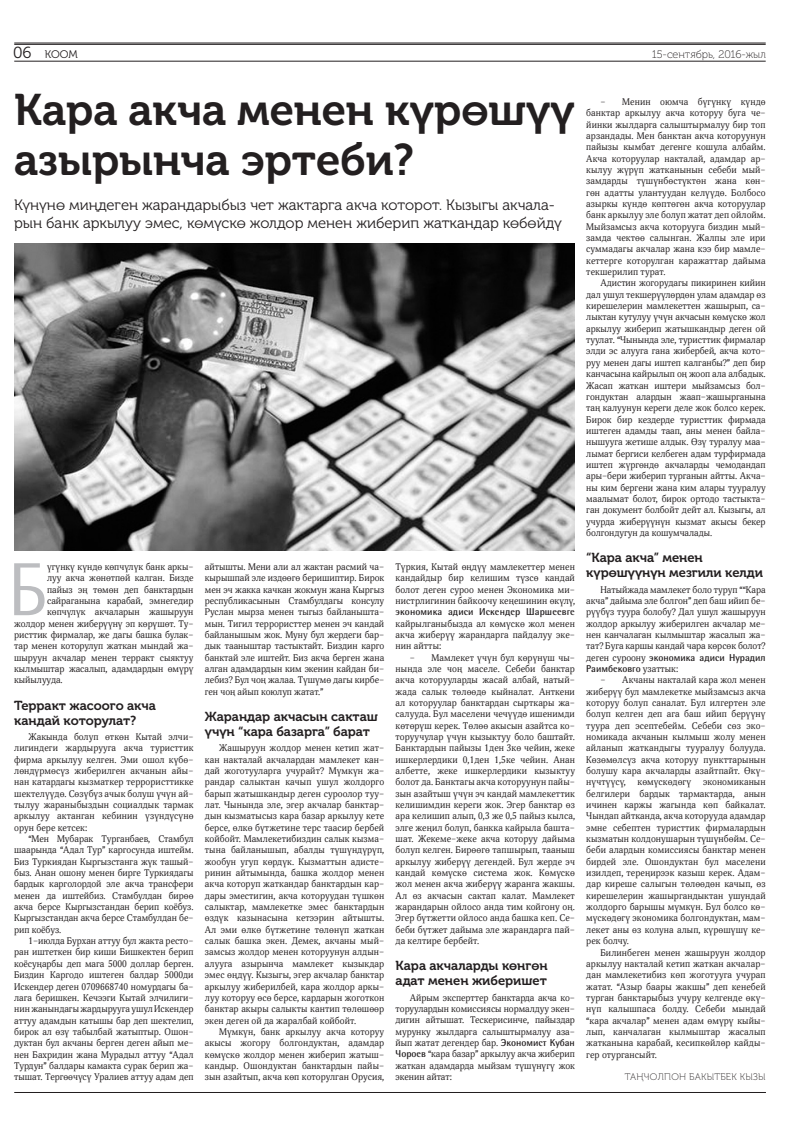
<style>
.page{position:relative;width:794px;height:1134px;background:#fff}
.page>*{position:absolute;margin:0;border:0;box-sizing:border-box;transform-origin:0 0}
.t1{font:75.2px "Rotis Semi Sans W1 G";color:#bcbdc0}
.t2{font:44px/50px "Museo Cyrillic 700";color:#231f20}
.t3{font:15px/18px "Museo Cyrillic 300";color:#231f20}
.t4{font:13px/15px "Museo Cyrillic 700";color:#231f20}
.t5{font:11px "Museo Cyrillic 100";color:#231f20}
.t6{font:11px "Museo Cyrillic 300";color:#231f20}
.t7{font:700 10px/11.3px "Rotis Semi Sans W1 G";color:#231f20}
.t8{font:9.5px/11.3px "Selina Otech";color:#231f20;text-align:justify}
.t9{font:9.5px "Museo Cyrillic 100";letter-spacing:.025em;color:#231f20}
.s1{font-size:16px}
.s2{font-family:"Rotis Semi Sans W1 G";font-weight:700;font-size:10px}
.s3{font-family:"Selina Otech";font-weight:400;font-size:9.5px}
</style>
<div class="page">
<hr style="left:14px;top:43px;width:751px;height:1px;background:#231f20">
<hr style="left:14px;top:44px;width:751px;height:1px;background:#231f20">
<hr style="left:14px;top:61px;width:751px;height:1px;background:#231f20">
<hr style="left:14px;top:1092px;width:752px;height:1px;background:#231f20">
<img style="left:14px;top:243px;width:561px;height:308px">
<p class="t6" style="left:13px;top:49px;width:65px"><span class="s1">06</span> Коом</p>
<p class="t5" style="left:652px;top:49px;width:115px">15-сентябрь, 2016-жыл</p>
<h2 class="t2" style="left:14px;top:86px;width:562px">Кара акча менен күрөшүү азырынча эртеби?</h2>
<h3 class="t3" style="left:14px;top:196px;width:549px">Күнүнө миңдеген жарандарыбыз чет жактарга акча которот. Кызыгы акчала&shy;рын банк аркылуу эмес, көмүскө жолдор менен жиберип жаткандар көбөйдү</h3>
<h1 class="t1" style="left:8px;top:545px;width:41px">Б</h1>
<p class="t8" style="left:47px;top:561px;width:148px">үгүнкү күндө көпчүлүк банк аркы-</p>
<p class="t8" style="left:47px;top:572px;width:148px">луу акча жөнөтпөй калган. Бизде</p>
<p class="t8" style="left:47px;top:584px;width:148px">пайыз эң төмөн деп банктардын</p>
<p class="t8" style="left:47px;top:595px;width:148px">сайраганына карабай, эмнегедир</p>
<p class="t8" style="left:47px;top:606px;width:148px">көпчүлүк акчаларын жашыруун</p>
<p class="t8" style="left:14px;top:618px;width:181px">жолдор менен жиберүүнү эп көрүшөт. Ту-</p>
<p class="t8" style="left:14px;top:629px;width:181px">ристтик фирмалар, же дагы башка булак-</p>
<p class="t8" style="left:14px;top:640px;width:181px">тар менен которулуп жаткан мындай жа-</p>
<p class="t8" style="left:14px;top:652px;width:181px">шыруун акчалар менен терракт сыяктуу</p>
<p class="t8" style="left:14px;top:663px;width:181px">кылмыштар жасалып, адамдардын өмүрү</p>
<p class="t8" style="left:14px;top:674px;width:50px">кыйылууда.</p>
<h3 class="t4" style="left:14px;top:698px;width:143px">Терракт жасоого акча кандай которулат?</h3>
<p class="t8" style="left:14px;top:731px;width:181px;text-indent:14px">Жакында болуп өткөн Кытай элчи&shy;лигиндеги жардырууга акча туристтик фирма аркылуу келген. Эми ошол күбө&shy;лөндүрмөсүз жиберилген акчанын айы&shy;нан катардагы кызматкер террористтикке шектелүүдө. Сөзүбүз ачык болуш үчүн ай&shy;тылуу жараныбыздын социалдык тармак аркылуу актанган кебинин үзүндүсүнө орун бере кетсек:</p>
<p class="t8" style="left:14px;top:833px;width:181px;text-indent:14px">“Мен Мубарак Турганбаев, Стамбул шаарында “Адал Тур” каргосунда иштейм.<br>Биз Туркиядан Кыргызстанга жүк ташый&shy;быз. Анан ошону менен бирге Туркиядагы бардык карголордой эле акча трансфери менен да иштейбиз. Стамбулдан бирөө акча берсе Кыргызстандан берип коёбуз.<br>Кыргызстандан акча берсе Стамбулдан бе&shy;рип коёбуз.</p>
<p class="t8" style="left:14px;top:935px;width:181px;text-indent:14px">1-июлда Бурхан аттуу бул жакта ресто&shy;ран иштеткен бир киши Бишкектен берип коёсуңарбы деп мага 5000 доллар берген.<br>Биздин Каргодо иштеген балдар 5000ди Искендер деген 0709668740 номурдагы ба&shy;лага беришкен. Кечээги Кытай элчилиги&shy;нин жанындагы жардырууга ушул Искендер аттуу адамдын катышы бар деп шектелип, бирок ал өзү табылбай жатыптыр. Ошон&shy;дуктан бул акчаны берген деген айып ме&shy;нен Бахридин жана Мурадыл аттуу “Адал Турдун” балдары камакта сурак берип жа&shy;тышат. Тергөөчүсү Уралиев аттуу адам деп</p>
<p class="t8" style="left:205px;top:561px;width:181px">айтышты. Мени али ал жактан расмий ча&shy;кырышпай эле издөөгө беришиптир. Бирок мен эч жакка качкан жокмун жана Кыргыз республикасынын Стамбулдагы консулу Руслан мырза менен тыгыз байланышта&shy;мын. Тигил террористтер менен эч кандай байланышым жок. Муну бул жердеги бар&shy;дык тааныштар тастыктайт. Биздин карго банктай эле иштейт. Биз акча берген жана алган адамдардын ким экенин кайдан би&shy;лебиз? Бул чоң жалаа. Түшүмө дагы кирбе&shy;ген чоң айып коюлуп жатат.”</p>
<h3 class="t4" style="left:205px;top:709px;width:174px">Жарандар акчасын сакташ үчүн “кара базарга” барат</h3>
<p class="t8" style="left:205px;top:742px;width:181px;text-indent:14px">Жашыруун жолдор менен кетип жат&shy;кан накталай акчалардан мамлекет кан&shy;дай жоготууларга учурайт? Мүмкүн жа&shy;рандар салыктан качып ушул жолдорго барып жатышкандыр деген суроолор туу&shy;лат. Чынында эле, эгер акчалар банктар&shy;дын кызматысыз кара базар аркылуу кете берсе, өлкө бүтжетине терс таасир бербей койбойт. Мамлекетибиздин салык кызма&shy;тына байланышып, абалды түшүндүрүп, жообун угуп көрдүк. Кызматтын адисте&shy;ринин айтымында, башка жолдор менен акча которуп жаткандар банктардын кар&shy;дары эместигин, акча которуудан түшкөн салыктар, мамлекетке эмес банктардын өздүк казынасына кетээрин айтышты.<br>Ал эми өлкө бүтжетине төлөнүп жаткан салык башка экен. Демек, акчаны мый&shy;замсыз жолдор менен которуунун алдын&shy;алууга азырынча мамлекет кызыкдар эмес өңдүү. Кызыгы, эгер акчалар банктар аркылуу жиберилбей, кара жолдор аркы&shy;луу которуу өсө берсе, кардарын жоготкон банктар акыры салыкты кантип төлөшөөр экен деген ой да жаралбай койбойт.</p>
<p class="t8" style="left:205px;top:1026px;width:181px;text-indent:14px">Мүмкүн, банк аркылуу акча которуу акысы жогору болгондуктан, адамдар көмүскө жолдор менен жиберип жатыш&shy;кандыр. Ошондуктан банктардын пайы&shy;зын азайтып, акча көп которулган Орусия,</p>
<p class="t8" style="left:395px;top:561px;width:181px">Түркия, Кытай өңдүү мамлекеттер менен кандайдыр бир келишим түзсө кандай болот деген суроо менен Экономика ми&shy;нистрлигинин байкоочу кеңешинин өкүлү,</p>
<p class="t7" style="left:395px;top:606px;width:181px">экономика адиси Искендер Шаршеевге</p>
<p class="t8" style="left:395px;top:618px;width:181px">кайрылганыбызда ал көмүскө жол менен акча жиберүү жарандарга пайдалуу эке&shy;нин айтты:</p>
<p class="t8" style="left:395px;top:652px;width:181px;text-indent:14px">- Мамлекет үчүн бул көрүнүш чы&shy;нында эле чоң маселе. Себеби банктар акча которууларды жасай албай, натый&shy;жада салык төлөөдө кыйналат. Анткени ал которуулар банктардан сырткары жа&shy;салууда. Бул маселени чечүүдө ишенимди көтөрүш керек. Төлөө акысын азайтса ко&shy;торуучулар үчүн кызыктуу боло баштайт.<br>Банктардын пайызы 1ден 3кө чейин, жеке ишкерлердики 0,1ден 1,5ке чейин. Анан албетте, жеке ишкерлердики кызыктуу болот да. Банктагы акча которуунун пайы&shy;зын азайтыш үчүн эч кандай мамлекеттик келишимдин кереги жок. Эгер банктар өз ара келишип алып, 0,3 же 0,5 пайыз кылса, элге жеңил болуп, банкка кайрыла башта&shy;шат. Жекеме-жеке акча которуу дайыма болуп келген. Бирөөгө тапшырып, тааныш аркылуу жиберүү дегендей. Бул жерде эч кандай көмүскө система жок. Көмүскө жол менен акча жиберүү жаранга жакшы.<br>Ал өз акчасын сактап калат. Мамлекет жарандарын ойлосо анда тим койгону оң.<br>Эгер бүтжетти ойлосо анда башка кеп. Се&shy;беби бүтжет дайыма эле жарандарга пай&shy;да келтире бербейт.</p>
<h3 class="t4" style="left:395px;top:958px;width:154px">Кара акчаларды көнгөн адат менен жиберишет</h3>
<p class="t8" style="left:395px;top:992px;width:181px;text-indent:14px">Айрым эксперттер банктарда акча ко&shy;торуулардын комиссиясы нормалдуу экен&shy;дигин айтышат. Тескерисинче, пайыздар мурунку жылдарга салыштырмалуу аза&shy;йып жатат дегендер бар. <span class="s2">Экономист Кубан Чороев</span> “кара базар” аркылуу акча жиберип жаткан адамдарда мыйзам түшүнүгү жок экенин айтат:</p>
<p class="t8" style="left:586px;top:96px;width:181px;text-indent:14px">- Менин оюмча бүгүнкү күндө банктар аркылуу акча которуу буга че&shy;йинки жылдарга салыштырмалуу бир топ арзандады. Мен банктан акча которуунун пайызы кымбат дегенге кошула албайм.<br>Акча которуулар накталай, адамдар ар&shy;кылуу жүрүп жатканынын себеби мый&shy;замдарды түшүнбөстүктөн жана көн&shy;гөн адатты улантуудан келүүдө. Болбосо азыркы күндө көптөгөн акча которуулар банк аркылуу эле болуп жатат деп ойлойм.<br>Мыйзамсыз акча которууга биздин мый&shy;замда чектөө салынган. Жалпы эле ири суммадагы акчалар жана кээ бир мамле&shy;кеттерге которулган каражаттар дайыма текшерилип турат.</p>
<p class="t8" style="left:586px;top:278px;width:181px;text-indent:14px">Адистин жогорудагы пикиринен кийин дал ушул текшерүүлөрдөн улам адамдар өз кирешелерин мамлекеттен жашырып, са&shy;лыктан кутулуу үчүн акчасын көмүскө жол аркылуу жиберип жатышкандыр деген ой туулат. “Чынында эле, туристтик фирмалар элди эс алууга гана жибербей, акча кото&shy;руу менен дагы иштеп калганбы?” деп бир канчасына кайрылып оң жооп ала албадык.<br>Жасап жаткан иштери мыйзамсыз бол&shy;гондуктан алардын жаап-жашырганына таң калуунун кереги деле жок болсо керек.<br>Бирок бир кездерде туристтик фирмада иштеген адамды таап, аны менен байла&shy;нышууга жетише алдык. Өзү туралуу маа&shy;лымат бергиси келбеген адам турфирмада иштеп жүргөндө акчаларды чемодандап ары-бери жиберип турганын айтты. Акча&shy;ны ким бергени жана ким алары тууралуу маалымат болот, бирок ортодо тастыкта&shy;ган документ болбойт дейт ал. Кызыгы, ал учурда жиберүүнүн кызмат акысы бекер болгондугун да кошумчалады.</p>
<h3 class="t4" style="left:586px;top:550px;width:178px">“Кара акча” менен күрөшүүнүн мезгили келди</h3>
<p class="t8" style="left:586px;top:584px;width:181px;text-indent:14px">Натыйжада мамлекет боло туруп ““Кара акча” дайыма эле болгон” деп баш ийип бе&shy;рүүбүз туура болобу? Дал ушул жашыруун жолдор аркылуу жиберилген акчалар ме&shy;нен канчалаган кылмыштар жасалып жа&shy;тат? Буга каршы кандай чара көрсөк болот?</p>
<p class="t7" style="left:586px;top:651px;width:181px"><span class="s3">деген суроону</span> экономика адиси Нурадил<br>Раимбековго <span class="s3">узаттык:</span></p>
<p class="t8" style="left:586px;top:674px;width:181px;text-indent:14px">- Акчаны накталай кара жол менен жиберүү бул мамлекетке мыйзамсыз акча которуу болуп саналат. Бул илгертен эле болуп келген деп ага баш ийип берүүнү туура деп эсептебейм. Себеби сөз эко&shy;номикада акчанын кылмыш жолу менен айланып жаткандыгы тууралуу болууда.<br>Көзөмөлсүз акча которуу пункттарынын болушу кара акчаларды азайтпайт. Өкү&shy;нүчтүүсү, көмүскөдөгү экономиканын белгилери бардык тармактарда, анын ичинен каржы жагында көп байкалат.<br>Чындап айтканда, акча которууда адамдар эмне себептен туристтик фирмалардын кызматын колдонушарын түшүнбөйм. Се&shy;беби алардын комиссиясы банктар менен бирдей эле. Ошондуктан бул маселени изилдеп, тереңирээк казыш керек. Адам&shy;дар киреше салыгын төлөөдөн качып, өз кирешелерин жашыргандыктан ушундай жолдорго барышы мүмкүн. Бул болсо кө&shy;мүскөдөгү экономика болгондуктан, мам&shy;лекет аны өз колуна алып, күрөшүшү ке&shy;рек болчу.</p>
<p class="t8" style="left:586px;top:947px;width:181px;text-indent:14px">Билинбеген менен жашыруун жолдор аркылуу накталай кетип жаткан акчалар&shy;дан мамлекетибиз көп жоготууга учурап жатат. “Азыр баары жакшы” деп кенебей турган банктарыбыз учуру келгенде өкү&shy;нүп калышпаса болду. Себеби мындай “кара акчалар” менен адам өмүрү кыйы&shy;лып, канчалаган кылмыштар жасалып жатканына карабай, кесипкөйлөр кайды&shy;гер отургансыйт.</p>
<p class="t9" style="left:625px;top:1072px;width:142px">Таңчолпон Бакытбек кызы</p>
</div>
